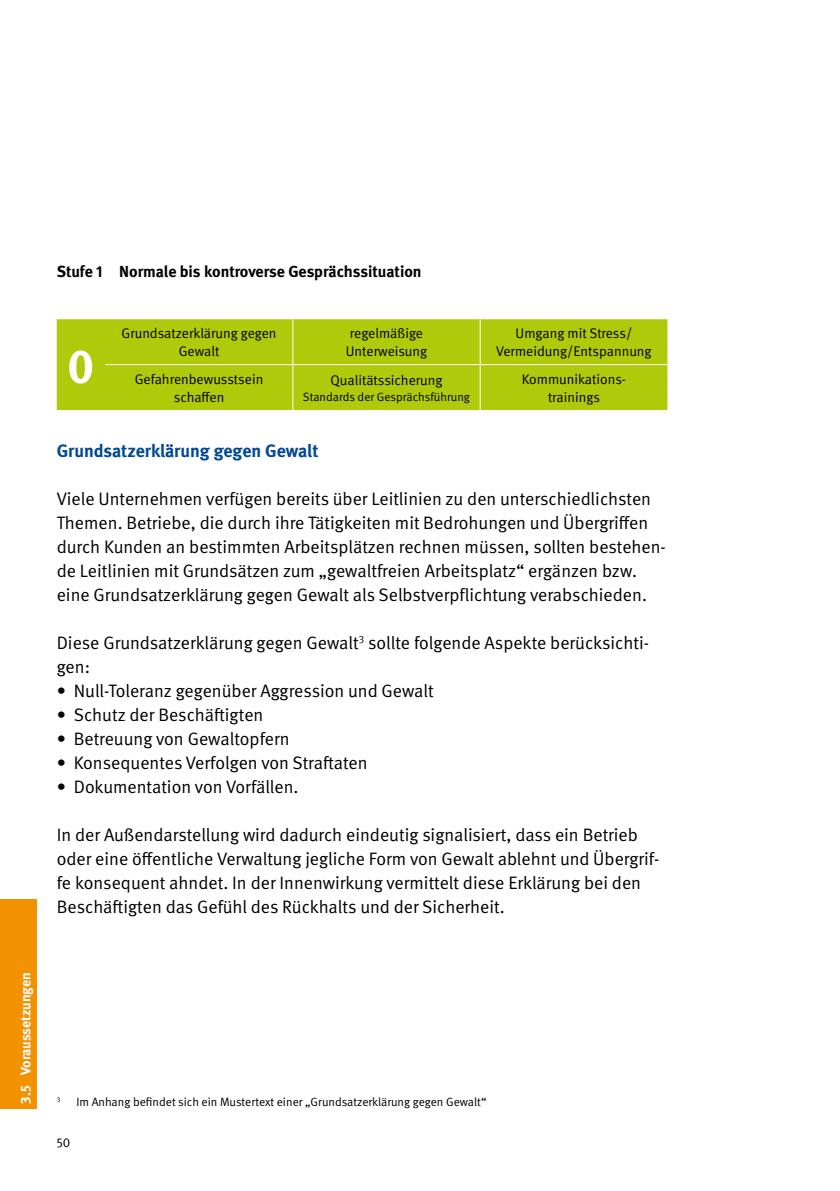
<style>
.page{position:relative;width:840px;height:1191px;background:#fff}
.page>*{position:absolute;margin:0;border:0;box-sizing:border-box;transform-origin:0 0}
.Tab-fließ{font:700 48px "DGUV Meta";color:#fff}
.fließ{font:18px/24px "DGUV Meta";color:#000}
.subhead{font:700 18px "DGUV Meta";color:#004994}
.BU{font:700 16px "DGUV Meta";color:#000}
.Tab_fließ_7_9{font:14px/18px "DGUV Meta";color:#000;text-align:center}
.t1{font:700 14px "DGUV Meta";color:#fff}
.t2{font:13px "DGUV Meta";color:#000}
.Fußnoten{font:12px "DGUV Meta";color:#000}
.tab_6_8{font:12px "DGUV Meta";color:#000}
.Fußnoten-2{font:7px "DGUV Meta";color:#000}
</style>
<div class="page">
<div style="left:0;top:899px;width:36px;height:210px;background:#f39200"></div>
<div style="left:57px;top:319px;width:610px;height:91px;background:#afca0b"></div>
<hr style="left:292px;top:319px;width:1px;height:45px;background:#fff">
<hr style="left:479px;top:319px;width:1px;height:45px;background:#fff">
<hr style="left:105px;top:364px;width:188px;height:1px;background:#fff">
<hr style="left:293px;top:364px;width:187px;height:1px;background:#fff">
<hr style="left:292px;top:365px;width:1px;height:45px;background:#fff">
<hr style="left:480px;top:364px;width:187px;height:1px;background:#fff">
<hr style="left:479px;top:365px;width:1px;height:45px;background:#fff">
<p class="t1" style="left:17px;top:1103px;width:133px;rotate:-90deg">3.5 Voraussetzungen</p>
<p class="BU" style="left:57px;top:262px;width:366px">Stufe 1 Normale bis kontroverse Gesprächssituation</p>
<p class="Tab-fließ" style="left:67px;top:337px;width:28px">0</p>
<p class="Tab_fließ_7_9" style="left:121px;top:324px;width:156px">Grundsatzerklärung gegen<br>Gewalt</p>
<p class="Tab_fließ_7_9" style="left:345px;top:324px;width:83px;text-align:left">regelmäßige<br>Unterweisung</p>
<p class="Tab_fließ_7_9" style="left:496px;top:324px;width:157px">Umgang mit Stress/<br>Vermeidung/Entspannung</p>
<p class="Tab_fließ_7_9" style="left:135px;top:370px;width:130px">Gefahrenbewusstsein schaffen</p>
<p class="Tab_fließ_7_9" style="left:330px;top:371px;width:113px">Qualitätssicherung</p>
<p class="Tab_fließ_7_9" style="left:521px;top:370px;width:106px">Kommunikations&shy;trainings</p>
<p class="tab_6_8" style="left:303px;top:389px;width:168px">Standards der Gesprächsführung</p>
<p class="subhead" style="left:57px;top:440px;width:263px">Grundsatzerklärung gegen Gewalt</p>
<p class="fließ" style="left:57px;top:487px;width:610px">Viele Unternehmen verfügen bereits über Leitlinien zu den unterschiedlichsten Themen. Betriebe, die durch ihre Tätigkeiten mit Bedrohungen und Übergriffen durch Kunden an bestimmten Arbeitsplätzen rechnen müssen, sollten bestehen&shy;de Leitlinien mit Grundsätzen zum „gewaltfreien Arbeitsplatz“ ergänzen bzw. eine Grundsatzerklärung gegen Gewalt als Selbstverpflichtung verabschieden.</p>
<p class="fließ" style="left:57px;top:631px;width:593px">Diese Grundsatzerklärung gegen Gewalt<sup>3</sup> sollte folgende Aspekte berücksichti&shy;gen:</p>
<p class="fließ" style="left:57px;top:679px;width:378px">• Null-Toleranz gegenüber Aggression und Gewalt</p>
<p class="fließ" style="left:57px;top:703px;width:208px">• Schutz der Beschäftigten</p>
<p class="fließ" style="left:57px;top:727px;width:234px">• Betreuung von Gewaltopfern</p>
<p class="fließ" style="left:57px;top:751px;width:312px">• Konsequentes Verfolgen von Straftaten</p>
<p class="fließ" style="left:57px;top:775px;width:243px">• Dokumentation von Vorfällen.</p>
<p class="fließ" style="left:57px;top:823px;width:603px">In der Außendarstellung wird dadurch eindeutig signalisiert, dass ein Betrieb oder eine öffentliche Verwaltung jegliche Form von Gewalt ablehnt und Übergrif&shy;fe konsequent ahndet. In der Innenwirkung vermittelt diese Erklärung bei den Beschäftigten das Gefühl des Rückhalts und der Sicherheit.</p>
<p class="Fußnoten-2" style="left:57px;top:1095px;width:5px">3</p>
<p class="Fußnoten" style="left:76px;top:1094px;width:411px">Im Anhang befindet sich ein Mustertext einer „Grundsatzerklärung gegen Gewalt“</p>
<p class="t2" style="left:57px;top:1135px;width:15px">50</p>
</div>
